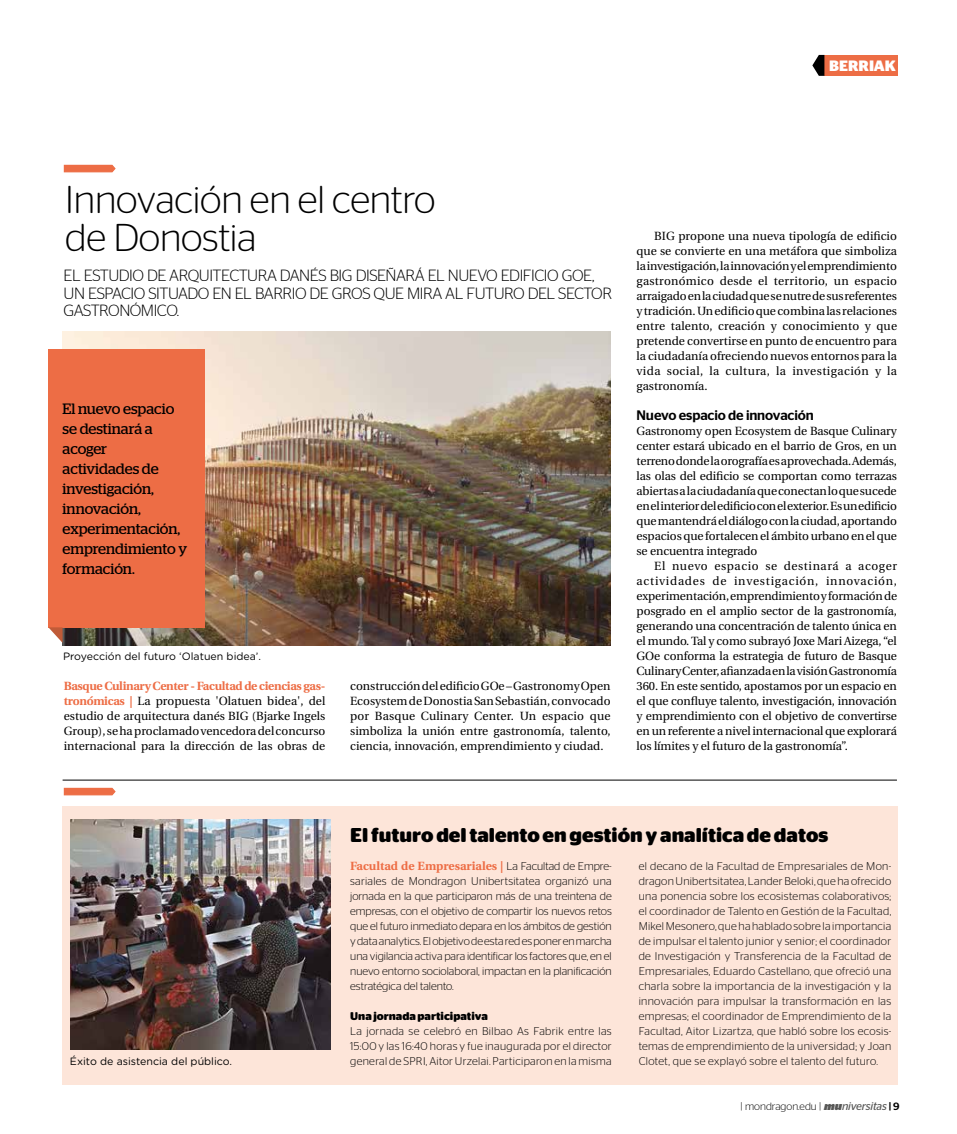
<style>
.page{position:relative;width:957px;height:1134px;background:#fff}
.page>*{position:absolute;margin:0;border:0;box-sizing:border-box;transform-origin:0 0}
.t1{font:300 38.75px/37.5px "Stag Sans Round";letter-spacing:-.005em;color:#000}
.t2{font:700 20px "Stag Sans Round";color:#000}
.t3{font:300 16.25px/17.5px "Stag Sans";letter-spacing:-.03em;color:#000}
.t4{font:15px/20px "Stag";letter-spacing:-.005em;color:#000}
.t5{font:700 15px "Stag Sans";color:#fff}
.t6{font:500 13.75px "Stag Sans";letter-spacing:-.01em;color:#000}
.t7{font:11.88px/15px "Utopia";color:#000;text-align:justify}
.t8{font:700 11.88px "Utopia";color:#ed6d45}
.t9{font:300 11.25px/15px "Stag Sans Round";letter-spacing:.03em;color:#000;text-align:justify}
.t10{font:700 11.25px "Stag Sans Round";color:#000}
.t11{font:10.62px "Gotham Rounded";color:#000}
.t12{font:300 10.62px "Stag Sans";color:#000}
.s1{font-weight:700;color:#ed6d45}
.s2{font-family:"Stag Sans Round";font-weight:300;font-size:11.25px;color:#000}
.s3{font-weight:900;font-style:italic;font-size:11.25px;color:#575756}
.s4{font-weight:400;font-style:italic;font-size:11.25px;color:#575756}
.s5{font-weight:500}
</style>
<div class="page">
<svg style="left:63px;top:787px;width:53px;height:9px"></svg>
<div style="left:824px;top:55px;width:74px;height:21px;background:#ed6d45"></div>
<svg style="left:812px;top:55px;width:12px;height:21px"></svg>
<div style="left:62px;top:806px;width:835px;height:278px;background:#fde5d9"></div>
<svg style="left:63px;top:164px;width:53px;height:9px"></svg>
<img style="left:70px;top:820px;width:260px;height:229px">
<hr style="left:63px;top:780px;width:834px;height:1px;background:#000">
<img style="left:62px;top:332px;width:548px;height:313px">
<div style="left:48px;top:349px;width:157px;height:278px;background:#ed6d45"></div>
<svg style="left:48px;top:627px;width:15px;height:16px"></svg>
<p class="t5" style="left:829px;top:57px;width:68px">BERRIAK</p>
<h1 class="t1" style="left:65px;top:180px;width:372px">Innovación en el centro de Donostia</h1>
<h3 class="t3" style="left:64px;top:266px;width:550px">EL ESTUDIO DE ARQUITECTURA DANÉS BIG DISEÑARÁ EL NUEVO EDIFICIO GOE,<br>UN ESPACIO SITUADO EN EL BARRIO DE GROS QUE MIRA AL FUTURO DEL SECTOR<br>GASTRONÓMICO.</h3>
<p class="t4" style="left:63px;top:399px;width:126px">El nuevo espacio se destinará a acoger actividades de investigación, innovación, experimentación, emprendimiento y formación.</p>
<p class="t11" style="left:63px;top:649px;width:200px">Proyección del futuro ‘Olatuen bidea’.</p>
<p class="t7" style="left:64px;top:679px;width:263px"><span class="s1">Basque Culinary Center - Facultad de ciencias gas&shy;tronómicas |</span> La propuesta 'Olatuen bidea', del estudio de arquitectura danés BIG (Bjarke Ingels Group), se ha proclamado vencedora del concurso internacional para la dirección de las obras de</p>
<p class="t7" style="left:350px;top:679px;width:262px">construcción del edificio GOe – Gastronomy Open Ecosystem de Donostia San Sebastián, convocado por Basque Culinary Center. Un espacio que simboliza la unión entre gastronomía, talento, ciencia, innovación, emprendimiento y ciudad.</p>
<p class="t7" style="left:636px;top:229px;width:262px;text-indent:18px">BIG propone una nueva tipología de edificio que se convierte en una metáfora que simboliza la investigación, la innovación y el emprendimiento gastronómico desde el territorio, un espacio arraigado en la ciudad que se nutre de sus referentes y tradición. Un edificio que combina las relaciones entre talento, creación y conocimiento y que pretende convertirse en punto de encuentro para la ciudadanía ofreciendo nuevos entornos para la vida social, la cultura, la investigación y la gastronomía.</p>
<p class="t6" style="left:636px;top:407px;width:179px">Nuevo espacio de innovación</p>
<p class="t7" style="left:636px;top:424px;width:262px">Gastronomy open Ecosystem de Basque Culinary center estará ubicado en el barrio de Gros, en un terreno donde la orografía es aprovechada. Además, las olas del edificio se comportan como terrazas abiertas a la ciudadanía que conectan lo que sucede en el interior del edificio con el exterior. Es un edificio que mantendrá el diálogo con la ciudad, aportando espacios que fortalecen el ámbito urbano en el que se encuentra integrado</p>
<p class="t7" style="left:636px;top:559px;width:262px;text-indent:18px">El nuevo espacio se destinará a acoger actividades de investigación, innovación, experimentación, emprendimiento y formación de posgrado en el amplio sector de la gastronomía, generando una concentración de talento única en el mundo. Tal y como subrayó Joxe Mari Aizega, “el GOe conforma la estrategia de futuro de Basque Culinary Center, afianzada en la visión Gastronomía 360. En este sentido, apostamos por un espacio en el que confluye talento, investigación, innovación y emprendimiento con el objetivo de convertirse en un referente a nivel internacional que explorará los límites y el futuro de la gastronomía”.</p>
<p class="t11" style="left:70px;top:1054px;width:164px">Éxito de asistencia del público.</p>
<h2 class="t2" style="left:350px;top:823px;width:479px">El futuro del talento en gestión y analítica de datos</h2>
<p class="t9" style="left:638px;top:858px;width:254px">el decano de la Facultad de Empresariales de Mon&shy;dragon Unibertsitatea, Lander Beloki, que ha ofrecido una ponencia sobre los ecosistemas colaborativos; el coordinador de Talento en Gestión de la Facultad, Mikel Mesonero, que ha hablado sobre la importancia de impulsar el talento junior y senior; el coordinador de Investigación y Transferencia de la Facultad de Empresariales, Eduardo Castellano, que ofreció una charla sobre la importancia de la investigación y la innovación para impulsar la transformación en las empresas; el coordinador de Emprendimiento de la Facultad, Aitor Lizartza, que habló sobre los ecosis&shy;temas de emprendimiento de la universidad; y Joan Clotet, que se explayó sobre el talento del futuro.</p>
<p class="t8" style="left:350px;top:859px;width:263px">Facultad de Empresariales | <span class="s2">La Facultad de Empre-</span></p>
<p class="t9" style="left:350px;top:873px;width:263px">sariales de Mondragon Unibertsitatea organizó una jornada en la que participaron más de una treintena de empresas, con el objetivo de compartir los nuevos retos que el futuro inmediato depara en los ámbitos de gestión y data analytics. El objetivo de esta red es poner en marcha una vigilancia activa para identificar los factores que, en el nuevo entorno sociolaboral, impactan en la planificación estratégica del talento.</p>
<p class="t10" style="left:350px;top:1010px;width:139px">Una jornada participativa</p>
<p class="t9" style="left:350px;top:1023px;width:263px">La jornada se celebró en Bilbao As Fabrik entre las 15:00 y las 16:40 horas y fue inaugurada por el director general de SPRI, Aitor Urzelai. Participaron en la misma</p>
<p class="t12" style="left:740px;top:1100px;width:161px">| mondragon.edu | <span class="s3">mu</span><span class="s4">niversitas</span> <span class="s5">| 9</span></p>
</div>
